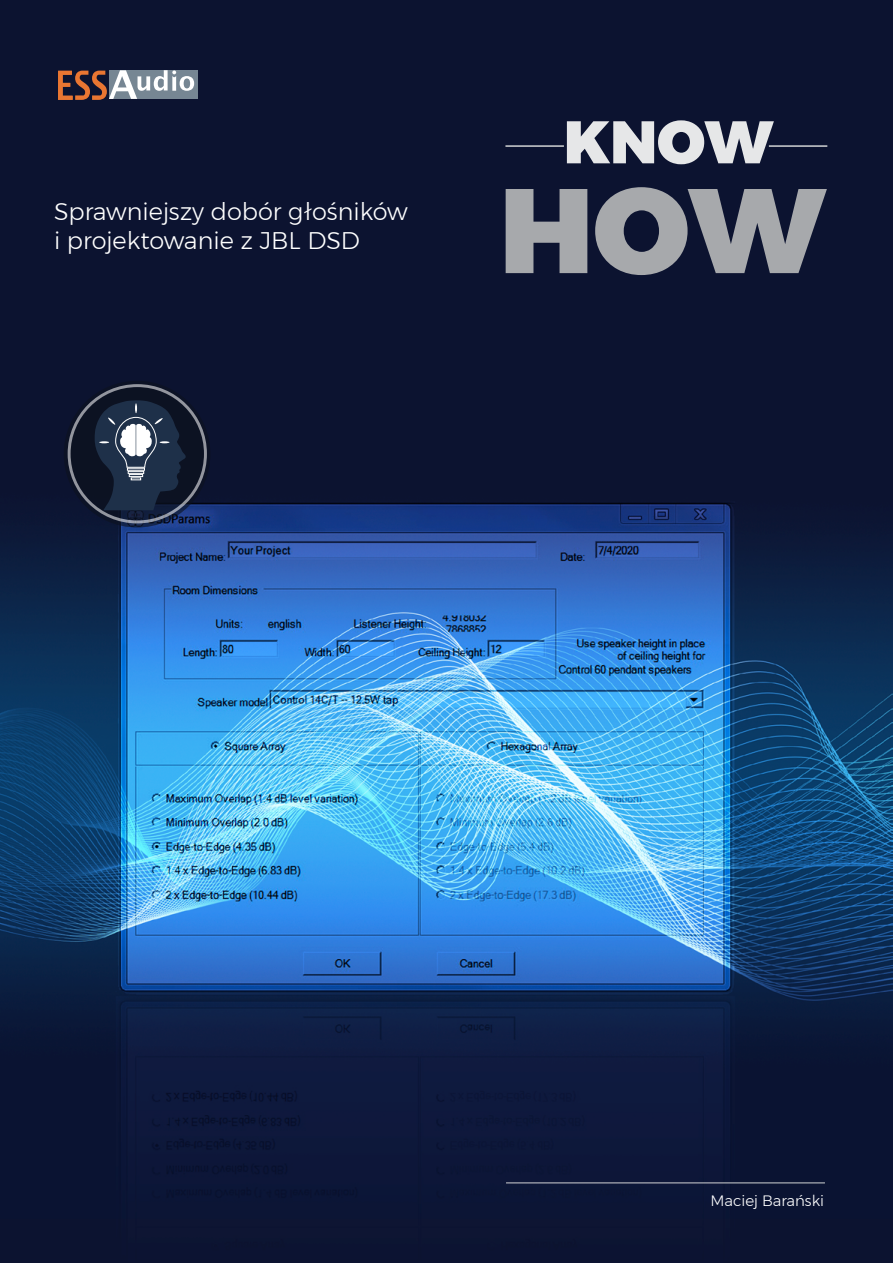
<style>
.page{position:relative;width:893px;height:1263px;background:#fff}
.page>*{position:absolute;margin:0;border:0;box-sizing:border-box;transform-origin:0 0}
.t1{font:900 120px "Montserrat";color:#a7a9ac}
.t2{font:900 60px "Montserrat";color:#e6e7e8}
.t3{font:300 24px/28.8px "Montserrat";color:#fff}
.t4{font:300 15px "Montserrat";color:#fff}
</style>
<div class="page">
<img style="left:0;top:0;width:893px;height:1263px">
<hr style="left:505px;top:145px;width:59px;height:2px;background:#d1d3d4">
<hr style="left:769px;top:145px;width:58px;height:2px;background:#d1d3d4">
<svg style="left:64px;top:381px;width:146px;height:146px"></svg>
<svg style="left:69px;top:386px;width:136px;height:136px;background:#293348"></svg>
<hr style="left:506px;top:1183px;width:319px;height:1px;background:#d1d3d4">
<div style="left:109px;top:70px;width:88px;height:29px;background:#768693"></div>
<svg style="left:58px;top:70px;width:136px;height:30px"></svg>
<p class="t3" style="left:54px;top:197px;width:355px">Sprawniejszy dobór głośników i projektowanie z JBL DSD</p>
<h2 class="t2" style="left:564px;top:93px;width:211px">KNOW</h2>
<h1 class="t1" style="left:500px;top:132px;width:328px">HOW</h1>
<p class="t4" style="left:710px;top:1190px;width:115px">Maciej Barański</p>
</div>
